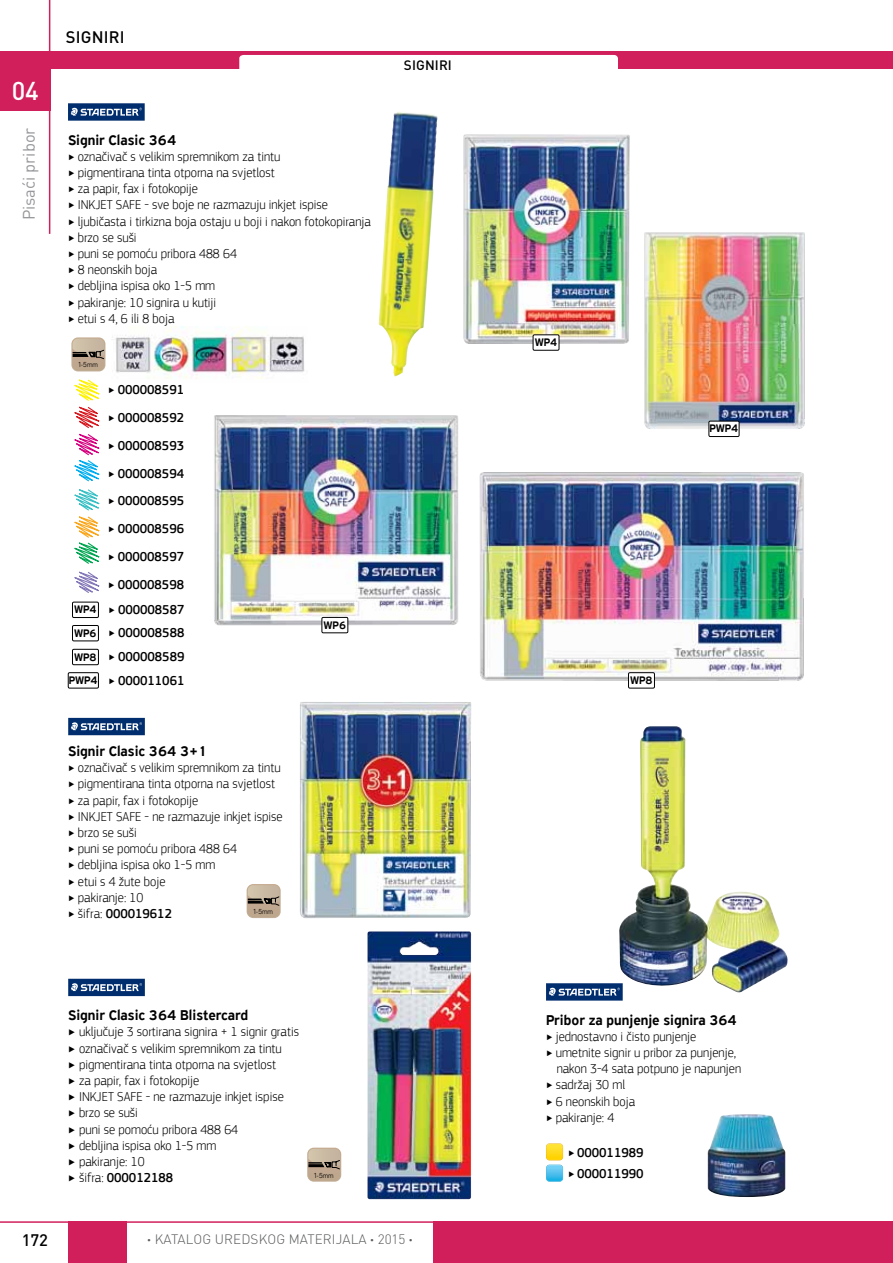
<style>
.page{position:relative;width:893px;height:1263px;background:#fff}
.page>*{position:absolute;margin:0;border:0;box-sizing:border-box;transform-origin:0 0}
.t1{font:500 25.5px "DIN Pro";color:#fff}
.t2{font:16.5px "DIN Pro";color:#939598}
.t3{font:500 16.5px "DIN Pro";letter-spacing:.01em;color:#000}
.t4{font:500 15px "PF Highway Sans Pro";color:#000;scale:.95 1}
.t5{font:300 13.5px/16.2px "PF Square Sans Pro";color:#000;scale:.95 1}
.t6{font:500 13.5px/27.8px "PF Square Sans Pro";color:#000;text-align:justify;scale:.95 1}
.t7{font:300 13.5px "DIN Pro";letter-spacing:.01em;color:#58595b}
.t8{font:500 13.5px "DIN Pro";letter-spacing:.01em;color:#000}
.t9{font:500 11.55px/23.5px "PF Highway Sans Pro";color:#000;text-align:center;scale:.95 1}
.t10{font:7.5px "Bariol";color:#000;scale:.9 1}
.s1{font-weight:300}
.s2{font-weight:500}
.s3{font-weight:700}
</style>
<div class="page">
<div style="left:0;top:68px;width:50px;height:43px;background:#d11f5c"></div>
<hr style="left:49px;top:0;width:1px;height:234px;background:#d11f5c">
<div style="left:0;top:51px;width:893px;height:17px;background:#d11f5c"></div>
<div style="left:68px;top:1221px;width:825px;height:42px;background:#d11f5c"></div>
<div style="left:128px;top:1221px;width:305px;height:42px;background:#fff"></div>
<hr style="left:0;top:1221px;width:446px;height:2px;background:#d11f5c">
<div style="left:239px;top:55px;width:379px;height:20px;background:#fff;border-radius:4px"></div>
<img style="left:117px;top:327px;width:188px;height:52px">
<div style="left:68px;top:103px;width:77px;height:18px;background:#002d6e"></div>
<svg style="left:71px;top:108px;width:71px;height:8px"></svg>
<img style="left:463px;top:134px;width:167px;height:212px">
<div style="left:533px;top:335px;width:26px;height:15px;background:#fff"></div>
<div style="left:533px;top:335px;width:26px;height:15px;border:1px solid #000"></div>
<img style="left:214px;top:415px;width:244px;height:213px">
<div style="left:322px;top:617px;width:26px;height:16px;background:#fff"></div>
<div style="left:322px;top:617px;width:26px;height:16px;border:1px solid #000"></div>
<img style="left:479px;top:472px;width:325px;height:209px">
<div style="left:628px;top:673px;width:26px;height:15px;background:#fff"></div>
<div style="left:628px;top:672px;width:27px;height:16px;border:1px solid #000"></div>
<img style="left:644px;top:232px;width:161px;height:201px">
<div style="left:709px;top:421px;width:30px;height:15px;background:#fff"></div>
<div style="left:709px;top:421px;width:30px;height:16px;border:1px solid #000"></div>
<div style="left:72px;top:602px;width:27px;height:16px;border:1px solid #000"></div>
<div style="left:72px;top:625px;width:27px;height:16px;border:1px solid #000"></div>
<div style="left:72px;top:649px;width:27px;height:16px;border:1px solid #000"></div>
<div style="left:68px;top:672px;width:31px;height:16px;border:1px solid #000"></div>
<div style="left:68px;top:718px;width:77px;height:17px;background:#002d6e"></div>
<svg style="left:71px;top:722px;width:71px;height:8px"></svg>
<div style="left:546px;top:983px;width:77px;height:17px;background:#002d6e"></div>
<svg style="left:549px;top:988px;width:70px;height:7px"></svg>
<div style="left:68px;top:979px;width:77px;height:17px;background:#002d6e"></div>
<svg style="left:71px;top:983px;width:71px;height:8px"></svg>
<img style="left:367px;top:931px;width:104px;height:268px">
<img style="left:300px;top:702px;width:171px;height:216px">
<img style="left:619px;top:726px;width:169px;height:267px">
<img style="left:707px;top:1114px;width:78px;height:83px">
<img style="left:379px;top:111px;width:58px;height:265px">
<svg style="left:247px;top:884px;width:34px;height:34px"></svg>
<svg style="left:307px;top:1148px;width:34px;height:34px"></svg>
<svg style="left:71px;top:337px;width:46px;height:256px"></svg>
<svg style="left:546px;top:1165px;width:17px;height:17px"></svg>
<svg style="left:546px;top:1143px;width:17px;height:17px"></svg>
<svg style="left:546px;top:1144px;width:17px;height:37px"></svg>
<h1 class="t1" style="left:12px;top:74px;width:29px">04</h1>
<p class="t2" style="left:18px;top:220px;width:94px;rotate:-90deg">Pisaći pribor</p>
<p class="t3" style="left:66px;top:26px;width:60px">SIGNIRI</p>
<p class="t4" style="left:68px;top:131px;width:115px">Signir Clasic 364</p>
<p class="t5" style="left:68px;top:148px;width:320px">‣ označivač s velikim spremnikom za tintu<br>‣ pigmentirana tinta otporna na svjetlost<br>‣ za papir, fax i fotokopije<br>‣ INKJET SAFE - sve boje ne razmazuju inkjet ispise<br>‣ ljubičasta i tirkizna boja ostaju u boji i nakon fotokopiranja ‣ brzo se suši<br>‣ puni se pomoću pribora 488 64<br>‣ 8 neonskih boja<br>‣ debljina ispisa oko 1-5 mm<br>‣ pakiranje: 10 signira u kutiji<br>‣ etui s 4, 6 ili 8 boja</p>
<p class="t10" style="left:78px;top:360px;width:23px">1-5mm</p>
<p class="t9" style="left:69px;top:598px;width:32px">WP4<br>WP6<br>WP8<br>PWP4</p>
<p class="t6" style="left:108px;top:376px;width:81px"><span class="s1">‣</span> 000008591 <span class="s1">‣</span> 000008592 <span class="s1">‣</span> 000008593 <span class="s1">‣</span> 000008594 <span class="s1">‣</span> 000008595 <span class="s1">‣</span> 000008596 <span class="s1">‣</span> 000008597 <span class="s1">‣</span> 000008598</p>
<p class="t6" style="left:108px;top:598px;width:81px;line-height:23.5px"><span class="s1">‣</span> 000008587 <span class="s1">‣</span> 000008588 <span class="s1">‣</span> 000008589 <span class="s1">‣</span> 000011061</p>
<p class="t4" style="left:68px;top:742px;width:148px">Signir Clasic 364 3+1</p>
<p class="t5" style="left:68px;top:760px;width:227px">‣ označivač s velikim spremnikom za tintu ‣ pigmentirana tinta otporna na svjetlost ‣ za papir, fax i fotokopije<br>‣ INKJET SAFE - ne razmazuje inkjet ispise ‣ brzo se suši<br>‣ puni se pomoću pribora 488 64<br>‣ debljina ispisa oko 1-5 mm<br>‣ etui s 4 žute boje<br>‣ pakiranje: 10<br>‣ šifra: <span class="s2">000019612</span></p>
<p class="t10" style="left:254px;top:906px;width:23px">1-5mm</p>
<p class="t9" style="left:324px;top:613px;width:25px">WP6</p>
<p class="t8" style="left:404px;top:56px;width:50px">SIGNIRI</p>
<p class="t4" style="left:68px;top:1006px;width:191px">Signir Clasic 364 Blistercard</p>
<p class="t5" style="left:68px;top:1024px;width:244px"><span class="s3">‣</span> uključuje 3 sortirana signira + 1 signir gratis <span class="s3">‣</span> označivač s velikim spremnikom za tintu<br><span class="s3">‣</span> pigmentirana tinta otporna na svjetlost<br><span class="s3">‣</span> za papir, fax i fotokopije<br><span class="s3">‣</span> INKJET SAFE - ne razmazuje inkjet ispise<br><span class="s3">‣</span> brzo se suši<br><span class="s3">‣</span> puni se pomoću pribora 488 64<br><span class="s3">‣</span> debljina ispisa oko 1-5 mm<br><span class="s3">‣</span> pakiranje: 10<br><span class="s3">‣</span> šifra: <span class="s2">000012188</span></p>
<p class="t10" style="left:314px;top:1170px;width:23px">1-5mm</p>
<p class="t3" style="left:22px;top:1229px;width:28px">172</p>
<p class="t7" style="left:147px;top:1230px;width:267px"><span class="s3">∤</span> KATALOG UREDSKOG MATERIJALA <span class="s3">∤</span> 2015 <span class="s3">∤</span></p>
<p class="t9" style="left:535px;top:331px;width:25px">WP4</p>
<p class="t9" style="left:709px;top:417px;width:32px">PWP4</p>
<p class="t9" style="left:630px;top:669px;width:25px">WP8</p>
<p class="t4" style="left:546px;top:1011px;width:202px">Pribor za punjenje signira 364</p>
<p class="t5" style="left:546px;top:1028px;width:160px">‣ jednostavno i čisto punjenje</p>
<p class="t5" style="left:546px;top:1044px;width:202px">‣ umetnite signir u pribor za punjenje,</p>
<p class="t5" style="left:557px;top:1060px;width:196px">nakon 3-4 sata potpuno je napunjen</p>
<p class="t5" style="left:546px;top:1077px;width:85px">‣ sadržaj 30 ml</p>
<p class="t5" style="left:546px;top:1093px;width:95px">‣ 6 neonskih boja</p>
<p class="t5" style="left:546px;top:1109px;width:73px">‣ pakiranje: 4</p>
<p class="t6" style="left:568px;top:1142px;width:81px;line-height:21px"><span class="s1">‣</span> 000011989 <span class="s1">‣</span> 000011990</p>
</div>
